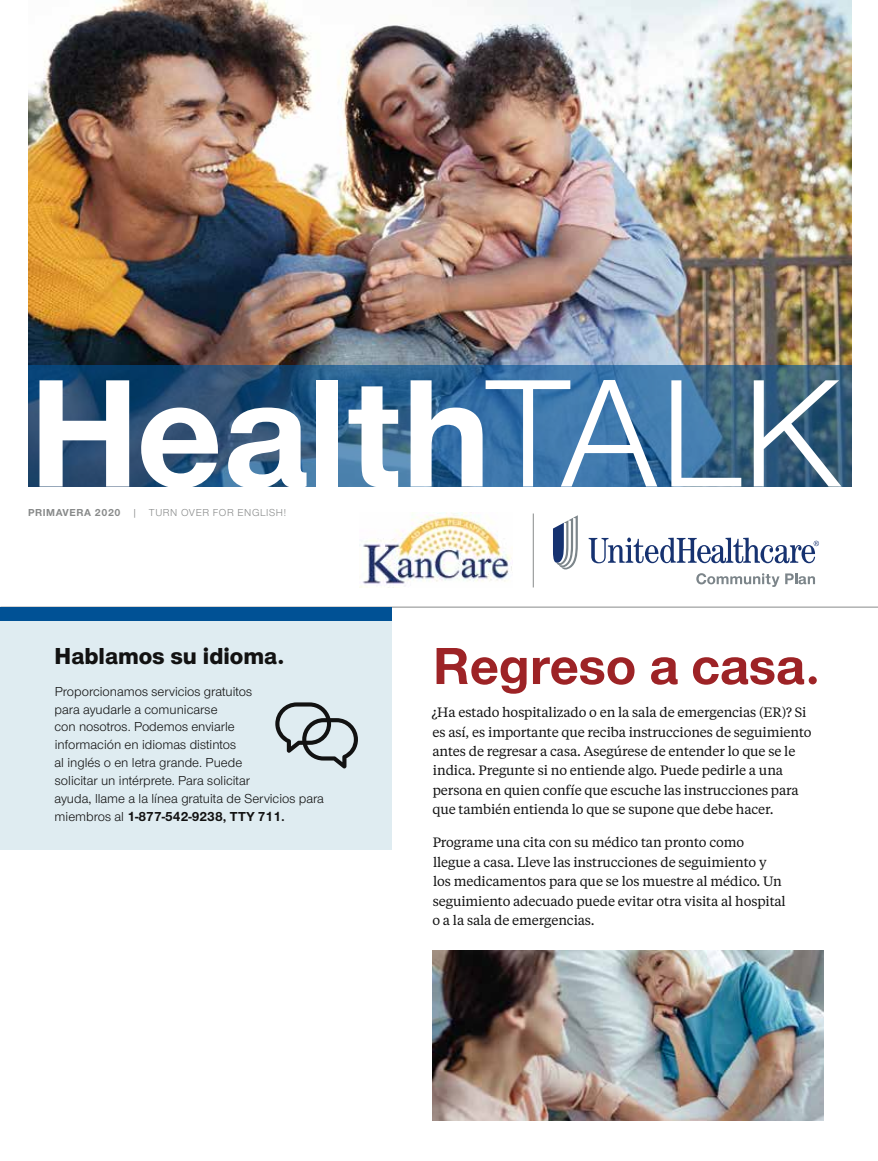
<style>
.page{position:relative;width:878px;height:1161px;background:#fff}
.page>*{position:absolute;margin:0;border:0;box-sizing:border-box;transform-origin:0 0}
.t1{font:700 159.3px "UHC Sans";color:#fff}
.t2{font:700 54px "UHC Sans";color:#9d2326}
.t3{font:800 24px "UHC Sans";color:#121212}
.t4{font:13.5px/19.5px "UHC Serif Text";letter-spacing:-.01em;color:#121212}
.t5{font:13.5px/18px "UHC Sans";color:#121212}
.t6{font:10.5px "UHC Sans";letter-spacing:.05em;color:#888a8a}
.t7{font:700 10.5px "UHC Sans";letter-spacing:.05em;color:#888a8a}
.s1{font-weight:400}
.s2{font-weight:700}
</style>
<div class="page">
<img style="left:28px;top:0;width:823px;height:365px">
<svg style="left:28px;top:365px;width:823px;height:121px;background:#31618b"></svg>
<hr style="left:0;top:607px;width:878px;height:1px;background:#888a8a">
<svg style="left:588px;top:538px;width:231px;height:25px"></svg>
<svg style="left:553px;top:515px;width:25px;height:55px"></svg>
<svg style="left:696px;top:573px;width:83px;height:14px"></svg>
<svg style="left:785px;top:573px;width:30px;height:11px"></svg>
<img style="left:359px;top:512px;width:153px;height:75px">
<hr style="left:533px;top:514px;width:1px;height:73px;background:#888a8a">
<div style="left:0;top:616px;width:391px;height:233px;background:#dfecf1"></div>
<div style="left:0;top:607px;width:391px;height:14px;background:#005195"></div>
<svg style="left:275px;top:702px;width:83px;height:66px"></svg>
<img style="left:432px;top:951px;width:392px;height:169px">
<h1 class="t1" style="left:29px;top:326px;width:813px">Health<span class="s1">TALK</span></h1>
<p class="t6" style="left:132px;top:505px;width:156px">| TURN OVER FOR ENGLISH!</p>
<p class="t7" style="left:28px;top:505px;width:94px">PRIMAVERA 2020</p>
<h3 class="t3" style="left:54px;top:639px;width:231px">Hablamos su idioma.</h3>
<p class="t5" style="left:54px;top:682px;width:271px">Proporcionamos servicios gratuitos<br>para ayudarle a comunicarse<br>con nosotros. Podemos enviarle<br>información en idiomas distintos<br>al inglés o en letra grande. Puede<br>solicitar un intérprete. Para solicitar<br>ayuda, llame a la línea gratuita de Servicios para miembros al <span class="s2">1-877-542-9238, TTY 711.</span></p>
<h2 class="t2" style="left:433px;top:630px;width:388px">Regreso a casa.</h2>
<p class="t4" style="left:431px;top:702px;width:381px">¿Ha estado hospitalizado o en la sala de emergencias (ER)? Si es así, es importante que reciba instrucciones de seguimiento antes de regresar a casa. Asegúrese de entender lo que se le indica. Pregunte si no entiende algo. Puede pedirle a una persona en quien confíe que escuche las instrucciones para que también entienda lo que se supone que debe hacer.</p>
<p class="t4" style="left:432px;top:832px;width:355px">Programe una cita con su médico tan pronto como<br>llegue a casa. Lleve las instrucciones de seguimiento y los medicamentos para que se los muestre al médico. Un seguimiento adecuado puede evitar otra visita al hospital o a la sala de emergencias.</p>
</div>
